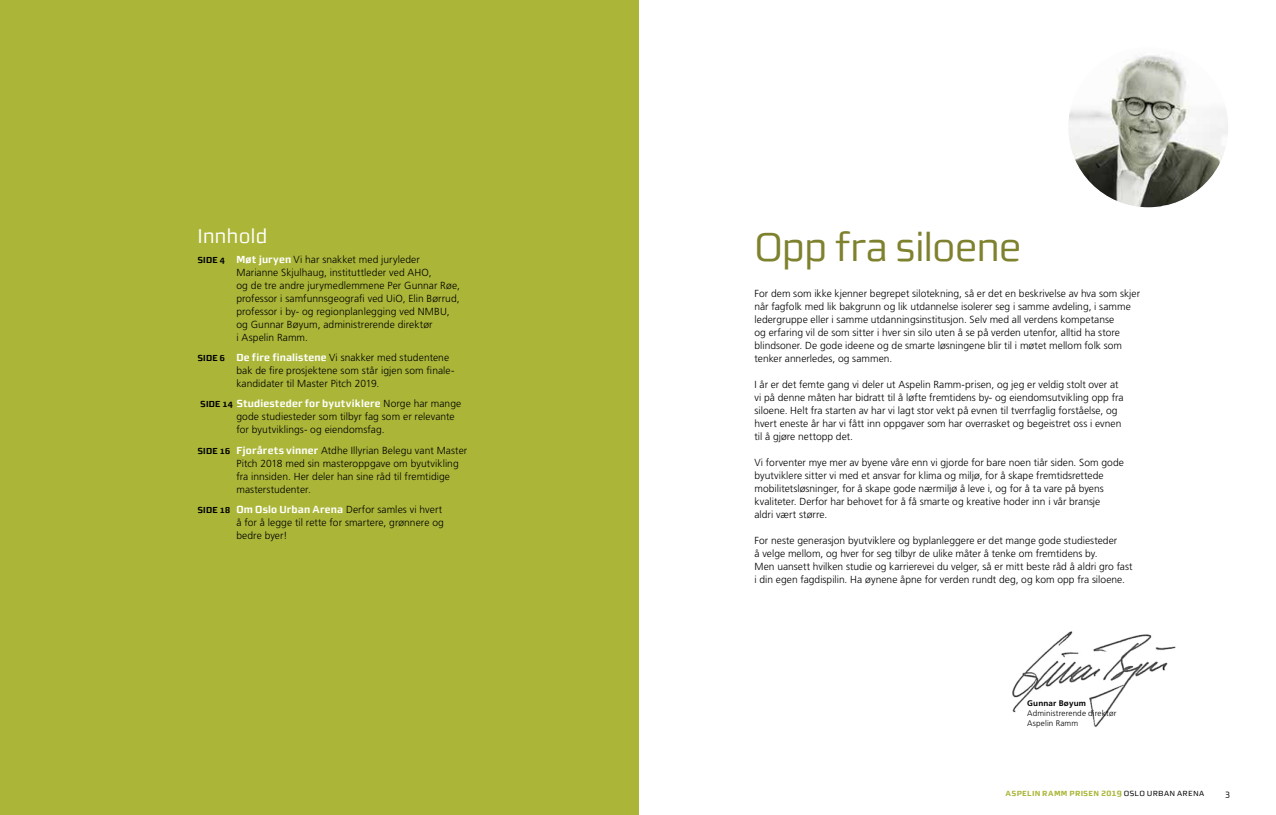
<style>
.page{position:relative;width:1276px;height:815px;background:#fff}
.page>*{position:absolute;margin:0;border:0;box-sizing:border-box;transform-origin:0 0}
.t1{font:40px "Morgan Sn Office";letter-spacing:-.035em;color:#7e812e}
.t2{font:20px "Morgan Sn Office";color:#fff}
.t3{font:300 10.25px/13px "Frutiger";color:#000}
.t4{font:700 10.25px "Morgan Sn Office";letter-spacing:.02em;color:#fff}
.t5{font:700 8.75px "Morgan Sn Expert";letter-spacing:.025em;color:#abb639}
.t6{font:8.75px "Morgan Sn Office";color:#000}
.t7{font:300 8.12px/10px "Frutiger";letter-spacing:.015em;color:#000}
.t8{font:700 8.12px "Frutiger";letter-spacing:.02em;color:#000}
.s1{font-family:"Morgan Sn Office";font-weight:700;font-size:8.75px}
.s2{font-family:"Morgan Sn Office";font-weight:700;color:#fff}
.s3{font-size:8.75px;color:#000}
.s4{font-family:"Frutiger";font-weight:300;color:#000}
.s5{font-family:"Morgan Sn Caps";font-weight:400;color:#000}
</style>
<div class="page">
<div style="left:0;top:0;width:638px;height:815px;background:#abb639"></div>
<img style="left:1012px;top:631px;width:164px;height:96px">
<img style="left:1067px;top:47px;width:161px;height:161px;border-radius:81px">
<h2 class="t2" style="left:197px;top:225px;width:72px">Innhold</h2>
<p class="t3" style="left:236px;top:253px;width:225px;text-indent:-39px"><span class="s1">SIDE 4</span> <span class="s2">Møt juryen</span> Vi har snakket med juryleder Marianne Skjulhaug, instituttleder ved AHO,<br>og de tre andre jurymedlemmene Per Gunnar Røe, professor i samfunnsgeografi ved UiO, Elin Børrud, professor i by- og regionplanlegging ved NMBU, og Gunnar Bøyum, administrerende direktør<br>i Aspelin Ramm.</p>
<p class="t3" style="left:236px;top:351px;width:219px;text-indent:-39px"><span class="s1">SIDE 6</span> <span class="s2">De fire finalistene</span> Vi snakker med studentene bak de fire prosjektene som står igjen som finale&shy;kandidater til Master Pitch 2019.</p>
<p class="t4" style="left:200px;top:398px;width:262px"><span class="s3">SIDE 14</span> Studiesteder for byutviklere <span class="s4">Norge har mange</span></p>
<p class="t3" style="left:236px;top:410px;width:220px">gode studiesteder som tilbyr fag som er relevante for byutviklings- og eiendomsfag.</p>
<p class="t3" style="left:236px;top:443px;width:232px;text-indent:-39px"><span class="s1">SIDE 16</span> <span class="s2">Fjorårets vinner</span> Atdhe Illyrian Belegu vant Master Pitch 2018 med sin masteroppgave om byutvikling fra innsiden. Her deler han sine råd til fremtidige masterstudenter.</p>
<p class="t3" style="left:236px;top:503px;width:209px;text-indent:-39px"><span class="s1">SIDE 18</span> <span class="s2">Om Oslo Urban Arena</span> Derfor samles vi hvert å for å legge til rette for smartere, grønnere og bedre byer!</p>
<h1 class="t1" style="left:754px;top:225px;width:268px">Opp fra siloene</h1>
<p class="t3" style="left:754px;top:287px;width:387px">For dem som ikke kjenner begrepet silotekning, så er det en beskrivelse av hva som skjer når fagfolk med lik bakgrunn og lik utdannelse isolerer seg i samme avdeling, i samme ledergruppe eller i samme utdanningsinstitusjon. Selv med all verdens kompetanse<br>og erfaring vil de som sitter i hver sin silo uten å se på verden utenfor, alltid ha store blindsoner. De gode ideene og de smarte løsningene blir til i møtet mellom folk som tenker annerledes, og sammen.</p>
<p class="t3" style="left:754px;top:378px;width:370px">I år er det femte gang vi deler ut Aspelin Ramm-prisen, og jeg er veldig stolt over at vi på denne måten har bidratt til å løfte fremtidens by- og eiendomsutvikling opp fra siloene. Helt fra starten av har vi lagt stor vekt på evnen til tverrfaglig forståelse, og hvert eneste år har vi fått inn oppgaver som har overrasket og begeistret oss i evnen til å gjøre nettopp det.</p>
<p class="t3" style="left:754px;top:456px;width:371px">Vi forventer mye mer av byene våre enn vi gjorde for bare noen tiår siden. Som gode byutviklere sitter vi med et ansvar for klima og miljø, for å skape fremtidsrettede mobilitetsløsninger, for å skape gode nærmiljø å leve i, og for å ta vare på byens kvaliteter. Derfor har behovet for å få smarte og kreative hoder inn i vår bransje<br>aldri vært større.</p>
<p class="t3" style="left:754px;top:534px;width:380px">For neste generasjon byutviklere og byplanleggere er det mange gode studiesteder<br>å velge mellom, og hver for seg tilbyr de ulike måter å tenke om fremtidens by.<br>Men uansett hvilken studie og karrierevei du velger, så er mitt beste råd å aldri gro fast i din egen fagdispilin. Ha øynene åpne for verden rundt deg, og kom opp fra siloene.</p>
<p class="t8" style="left:1027px;top:699px;width:60px">Gunnar Bøyum</p>
<p class="t7" style="left:1027px;top:709px;width:91px">Administrerende direktør<br>Aspelin Ramm</p>
<p class="t5" style="left:1005px;top:788px;width:200px">ASPELIN RAMM PRISEN 2019 <span class="s5">OSLO URBAN ARENA</span></p>
<p class="t6" style="left:1225px;top:789px;width:7px">3</p>
</div>
